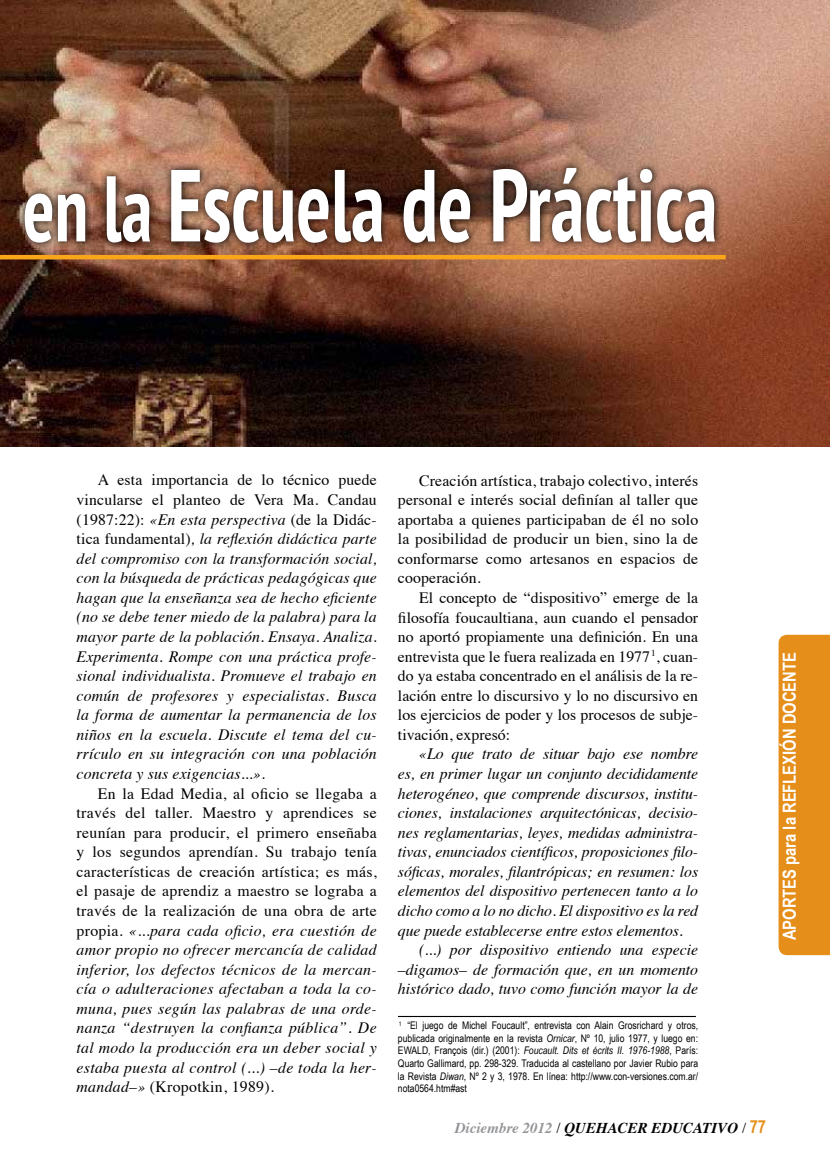
<style>
.page{position:relative;width:830px;height:1170px;background:#fff}
.page>*{position:absolute;margin:0;border:0;box-sizing:border-box;transform-origin:0 0}
.t1{font:700 condensed 102px "PT Sans";color:#fff;scale:.8 1}
.t2{font:700 18px "Arial Narrow";color:#fff}
.t3{font:italic 15.75px/19.5px "Times";letter-spacing:-.005em;color:#000;text-align:justify}
.t4{font:15.75px/19.5px "Times";letter-spacing:.005em;color:#000;text-align:justify}
.t5{font:italic 700 15px "Times";color:#000}
.t6{font:10.5px/12.6px "Arial Narrow";color:#000;text-align:justify}
.s1{font-size:93px}
.s2{font-style:normal}
.s3{font-style:italic}
.s4{color:#939598}
.s5{font-weight:400;font-style:normal}
.s6{font-family:"Arial Narrow";font-style:normal;font-size:18px;color:#e58e1a}
</style>
<div class="page">
<div style="left:778px;top:634px;width:51px;height:321px;background:#e58e1a"></div>
<img style="left:0;top:0;width:829px;height:446px">
<hr style="left:398px;top:1015px;width:297px;height:1px;background:#000">
<svg style="left:0;top:160px;width:722px;height:90px;background:#654434"></svg>
<hr style="left:0;top:255px;width:725px;height:4px;background:#faa61a">
<h1 class="t1" style="left:23px;top:138px;width:869px"><span class="s1">en la</span> Escuela de Práctica</h1>
<p class="t3" style="left:77px;top:469px;width:301px;text-indent:21px"><span class="s2">A esta importancia de lo técnico puede vincularse el planteo de Vera Ma. Candau (1987:22):</span> «En esta perspectiva <span class="s2">(de la Didác&shy;tica fundamental)</span>, la reflexión didáctica parte del compromiso con la transformación social, con la búsqueda de prácticas pedagógicas que hagan que la enseñanza sea de hecho eficiente (no se debe tener miedo de la palabra) para la mayor parte de la población. Ensaya. Analiza.<br>Experimenta. Rompe con una práctica profe&shy;sional individualista. Promueve el trabajo en común de profesores y especialistas. Busca la forma de aumentar la permanencia de los niños en la escuela. Discute el tema del cu&shy;rrículo en su integración con una población concreta y sus exigencias...»<span class="s2">.</span></p>
<p class="t3" style="left:77px;top:782px;width:301px;text-indent:21px"><span class="s2">En la Edad Media, al oficio se llegaba a través del taller. Maestro y aprendices se reunían para producir, el primero enseñaba y los segundos aprendían. Su trabajo tenía características de creación artística; es más, el pasaje de aprendiz a maestro se lograba a través de la realización de una obra de arte propia.</span> «...para cada oficio, era cuestión de amor propio no ofrecer mercancía de calidad inferior, los defectos técnicos de la mercan&shy;cía o adulteraciones afectaban a toda la co&shy;muna, pues según las palabras de una orde&shy;nanza “destruyen la confianza pública”. De tal modo la producción era un deber social y estaba puesta al control (...) –de toda la her&shy;mandad–» <span class="s2">(Kropotkin, 1989).</span></p>
<p class="t4" style="left:398px;top:469px;width:301px;text-indent:21px">Creación artística, trabajo colectivo, interés personal e interés social definían al taller que aportaba a quienes participaban de él no solo la posibilidad de producir un bien, sino la de conformarse como artesanos en espacios de cooperación.</p>
<p class="t4" style="left:398px;top:586px;width:301px;text-indent:21px">El concepto de “dispositivo” emerge de la filosofía foucaultiana, aun cuando el pensador no aportó propiamente una definición. En una entrevista que le fuera realizada en 1977<sup>1</sup>, cuan&shy;do ya estaba concentrado en el análisis de la re&shy;lación entre lo discursivo y lo no discursivo en los ejercicios de poder y los procesos de subje&shy;tivación, expresó:</p>
<p class="t3" style="left:419px;top:743px;width:280px">«Lo que trato de situar bajo ese nombre</p>
<p class="t3" style="left:398px;top:763px;width:301px">es, en primer lugar un conjunto decididamente</p>
<p class="t3" style="left:398px;top:782px;width:301px">heterogéneo, que comprende discursos, institu-</p>
<p class="t3" style="left:398px;top:802px;width:301px">ciones, instalaciones arquitectónicas, decisio-</p>
<p class="t3" style="left:398px;top:821px;width:301px">nes reglamentarias, leyes, medidas administra-</p>
<p class="t3" style="left:398px;top:841px;width:301px">tivas, enunciados científicos, proposiciones filo-</p>
<p class="t3" style="left:398px;top:860px;width:301px">sóficas, morales, filantrópicas; en resumen: los</p>
<p class="t3" style="left:398px;top:880px;width:301px">elementos del dispositivo pertenecen tanto a lo</p>
<p class="t3" style="left:398px;top:899px;width:301px">dicho como a lo no dicho. El dispositivo es la red</p>
<p class="t3" style="left:398px;top:919px;width:286px">que puede establecerse entre estos elementos.</p>
<p class="t3" style="left:419px;top:939px;width:280px">(...) por dispositivo entiendo una especie</p>
<p class="t3" style="left:398px;top:958px;width:301px">–digamos– de formación que, en un momento</p>
<p class="t3" style="left:398px;top:978px;width:301px">histórico dado, tuvo como función mayor la de</p>
<p class="t6" style="left:398px;top:1018px;width:301px"><sup>1</sup> “El juego de Michel Foucault”, entrevista con Alain Grosrichard y otros, publicada originalmente en la revista <span class="s3">Ornicar</span>, Nº 10, julio 1977, y luego en:<br>EWALD, François (dir.) (2001): <span class="s3">Foucault. Dits et écrits II. 1976-1988</span>, París:<br>Quarto Gallimard, pp. 298-329. Traducida al castellano por Javier Rubio para la Revista <span class="s3">Diwan</span>, Nº 2 y 3, 1978. En línea: http://www.con-versiones.com.ar/ nota0564.htm#ast</p>
<p class="t5" style="left:454px;top:1113px;width:313px"><span class="s4">Diciembre 2012</span> <span class="s5">/</span> QUEHACER EDUCATIVO <span class="s5">/</span> <span class="s6">77</span></p>
<p class="t2" style="left:775px;top:940px;width:288px;rotate:-90deg">Aportes para la REFLEXIÓN DOCENTE</p>
</div>
